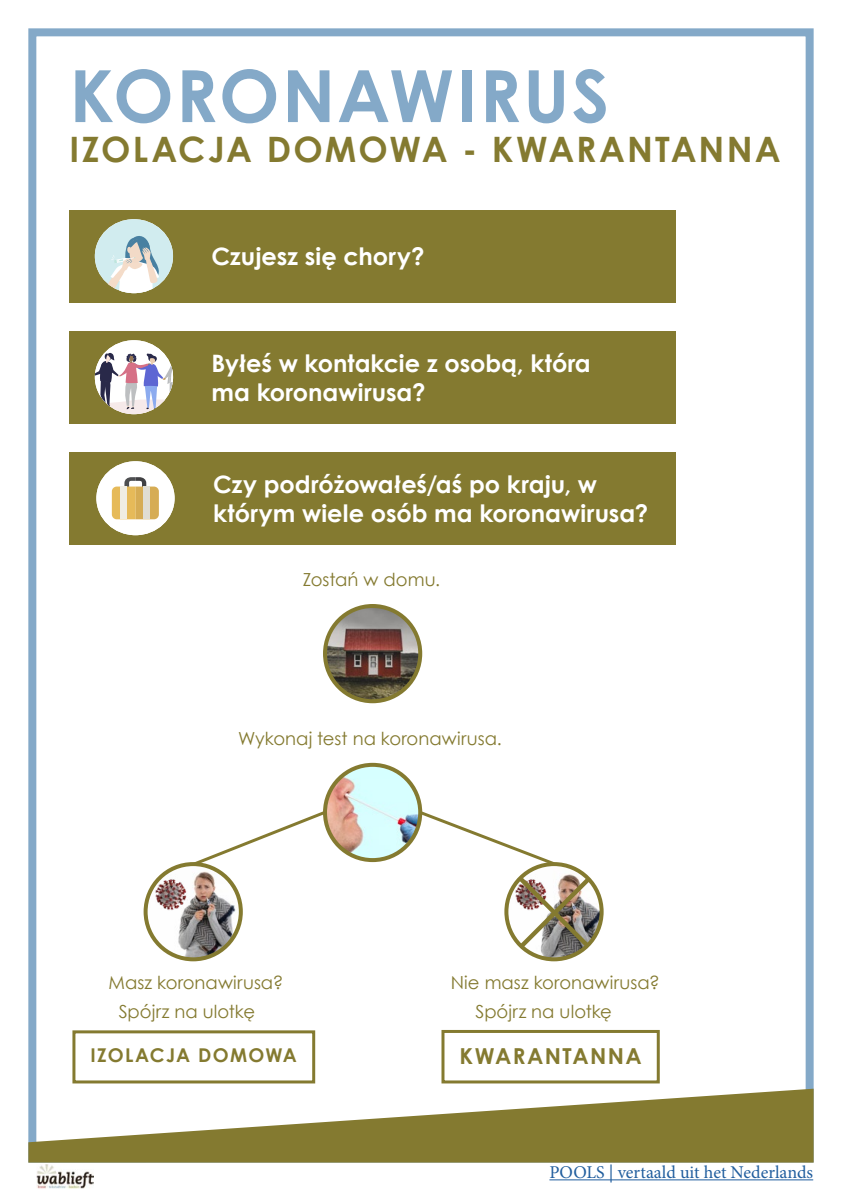
<style>
.page{position:relative;width:842px;height:1191px;background:#fff}
.page>*{position:absolute;margin:0;border:0;box-sizing:border-box;transform-origin:0 0}
.t1{font:700 72px "Century Gothic";letter-spacing:.03em;color:#84a9c8}
.t2{font:700 35px "Century Gothic";letter-spacing:.055em;color:#847a30}
.t3{font:700 24px/28.8px "Century Gothic";color:#fff}
.t4{font:700 22px "Century Gothic";letter-spacing:.06em;color:#847a30}
.t5{font:700 19px "Century Gothic";letter-spacing:.065em;color:#847a30}
.t6{font:18px "Century Gothic";color:#847a30}
.t7{font:18px "Minion Pro";color:#215e9e}
</style>
<div class="page">
<div style="left:28px;top:28px;width:786px;height:1134px;border:8px solid #84a9c8"></div>
<svg style="left:28px;top:1088px;width:786px;height:74px;fill:#847a30"></svg>
<div style="left:69px;top:210px;width:607px;height:92px;background:#847a30"></div>
<svg style="left:95px;top:219px;width:78px;height:74px"></svg>
<div style="left:69px;top:452px;width:607px;height:92px;background:#847a30"></div>
<svg style="left:96px;top:461px;width:79px;height:74px"></svg>
<div style="left:120px;top:486px;width:6px;height:33px;background:#f0ede2"></div>
<div style="left:144px;top:486px;width:6px;height:33px;background:#e0ddd2"></div>
<img style="left:325px;top:767px;width:95px;height:93px">
<div style="left:323px;top:763px;width:99px;height:99px;border:4px solid #847a30;border-radius:50%"></div>
<div style="left:72px;top:1030px;width:243px;height:53px;border:3px solid #847a30"></div>
<div style="left:441px;top:1030px;width:219px;height:53px;border:3px solid #847a30"></div>
<div style="left:69px;top:331px;width:607px;height:92px;background:#847a30"></div>
<svg style="left:95px;top:340px;width:79px;height:74px"></svg>
<svg style="left:195px;top:808px;width:133px;height:57px"></svg>
<img style="left:146px;top:865px;width:95px;height:94px">
<div style="left:144px;top:862px;width:99px;height:99px;border:4px solid #847a30;border-radius:50%"></div>
<img style="left:526px;top:884px;width:76px;height:75px">
<div style="left:504px;top:862px;width:100px;height:99px;border:4px solid #847a30;border-radius:50%"></div>
<svg style="left:416px;top:808px;width:179px;height:145px"></svg>
<img style="left:325px;top:606px;width:95px;height:95px;border-radius:48px">
<div style="left:323px;top:604px;width:99px;height:99px;border:4px solid #847a30;border-radius:50%"></div>
<img style="left:155px;top:875px;width:33px;height:38px">
<img style="left:36px;top:1164px;width:57px;height:25px">
<hr style="left:549px;top:1179px;width:264px;height:1px;background:#215e9e">
<h1 class="t1" style="left:69px;top:41px;width:541px">KORONAWIRUS</h1>
<h2 class="t2" style="left:70px;top:123px;width:712px">IZOLACJA DOMOWA - KWARANTANNA</h2>
<p class="t3" style="left:212px;top:241px;width:215px">Czujesz się chory?</p>
<p class="t3" style="left:212px;top:347px;width:381px">Byłeś w kontakcie z osobą, która ma koronawirusa?</p>
<p class="t3" style="left:213px;top:468px;width:437px">Czy podróżowałeś/aś po kraju, w którym wiele osób ma koronawirusa?</p>
<p class="t6" style="left:303px;top:567px;width:139px">Zostań w domu.</p>
<p class="t6" style="left:238px;top:726px;width:265px">Wykonaj test na koronawirusa.</p>
<p class="t6" style="left:109px;top:970px;width:176px">Masz koronawirusa?</p>
<p class="t6" style="left:451px;top:970px;width:211px">Nie masz koronawirusa?</p>
<p class="t6" style="left:119px;top:998px;width:138px">Spójrz na ulotkę</p>
<p class="t6" style="left:475px;top:998px;width:138px">Spójrz na ulotkę</p>
<p class="t5" style="left:90px;top:1041px;width:208px">IZOLACJA DOMOWA</p>
<p class="t4" style="left:459px;top:1039px;width:184px">KWARANTANNA</p>
<p class="t7" style="left:549px;top:1160px;width:265px">POOLS | vertaald uit het Nederlands</p>
</div>
